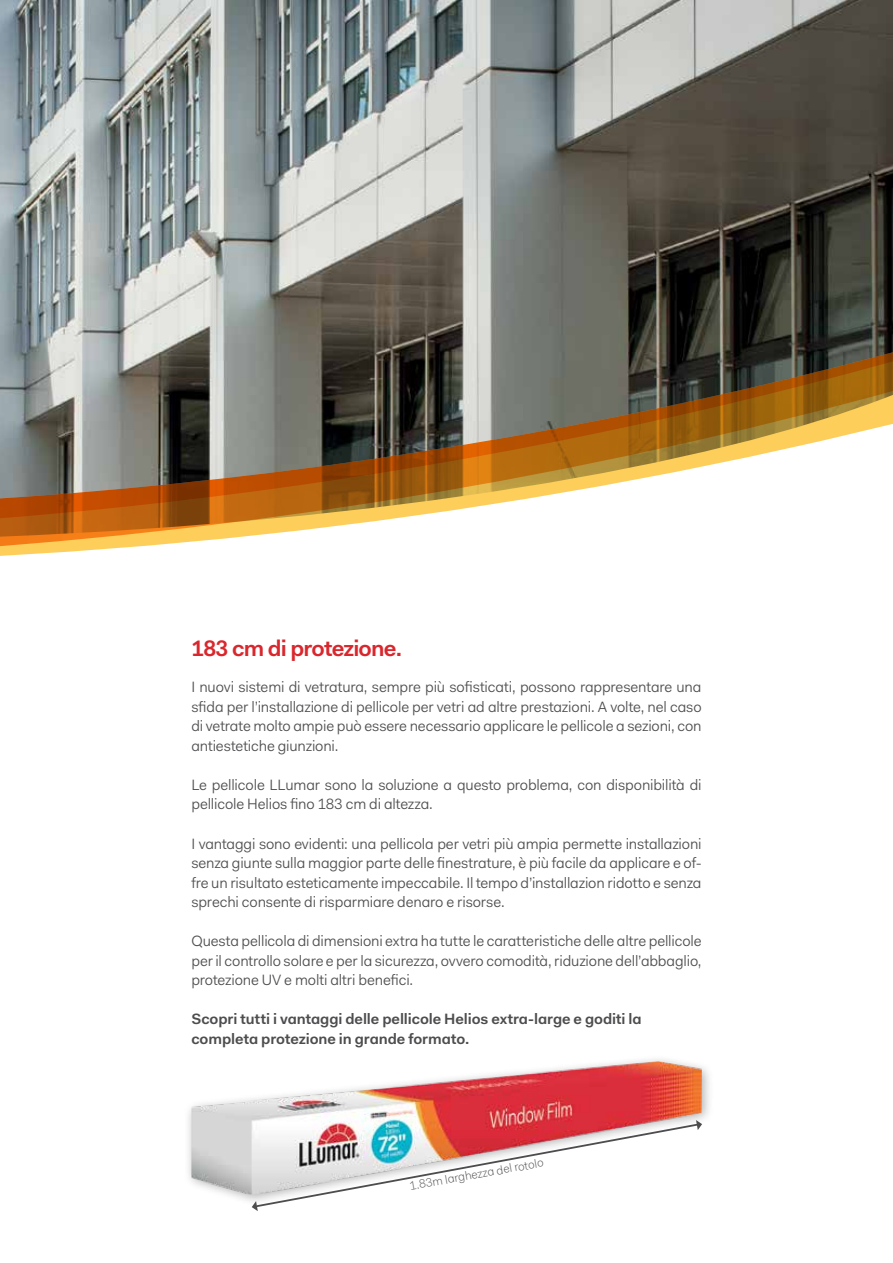
<style>
.page{position:relative;width:893px;height:1263px;background:#fff}
.page>*{position:absolute;margin:0;border:0;box-sizing:border-box;transform-origin:0 0}
.t1{font:600 22.5px "L Lumar Fakt Pro";letter-spacing:-.035em;color:#d9272d}
.t2{font:15px/19.5px "L Lumar Fakt Pro Blond";letter-spacing:-.005em;color:#4d4d4f;text-align:justify}
.t3{font:600 15px/19.5px "L Lumar Fakt Pro";letter-spacing:-.005em;color:#4d4d4f}
.t4{font:300 12px "L Lumar Fakt Pro";color:#4e4e50}
</style>
<div class="page">
<svg style="left:0;top:0;width:893px;height:556px;background:#8f8a7d"></svg>
<div style="left:183px;top:1054px;width:531px;height:153px;background:#000;opacity:.3"></div>
<img style="left:191px;top:1061px;width:511px;height:133px">
<svg style="left:252px;top:1120px;width:450px;height:91px"></svg>
<h1 class="t1" style="left:191px;top:633px;width:212px">183 cm di protezione.</h1>
<p class="t2" style="left:191px;top:677px;width:512px">I nuovi sistemi di vetratura, sempre più sofisticati, possono rappresentare una sfida per l’installazione di pellicole per vetri ad altre prestazioni. A volte, nel caso di vetrate molto ampie può essere necessario applicare le pellicole a sezioni, con antiestetiche giunzioni.</p>
<p class="t2" style="left:191px;top:775px;width:512px">Le pellicole LLumar sono la soluzione a questo problema, con disponibilità di pellicole Helios fino 183 cm di altezza.</p>
<p class="t2" style="left:191px;top:833px;width:512px">I vantaggi sono evidenti: una pellicola per vetri più ampia permette installazioni senza giunte sulla maggior parte delle finestrature, è più facile da applicare e of&shy;fre un risultato esteticamente impeccabile. Il tempo d’installazion ridotto e senza sprechi consente di risparmiare denaro e risorse.</p>
<p class="t2" style="left:191px;top:931px;width:512px">Questa pellicola di dimensioni extra ha tutte le caratteristiche delle altre pellicole per il controllo solare e per la sicurezza, ovvero comodità, riduzione dell’abbaglio, protezione UV e molti altri benefici.</p>
<p class="t3" style="left:191px;top:1009px;width:452px">Scopri tutti i vantaggi delle pellicole Helios extra-large e goditi la completa protezione in grande formato.</p>
<p class="t4" style="left:408px;top:1178px;width:137px;rotate:-10deg">1.83m larghezza del rotolo</p>
</div>
